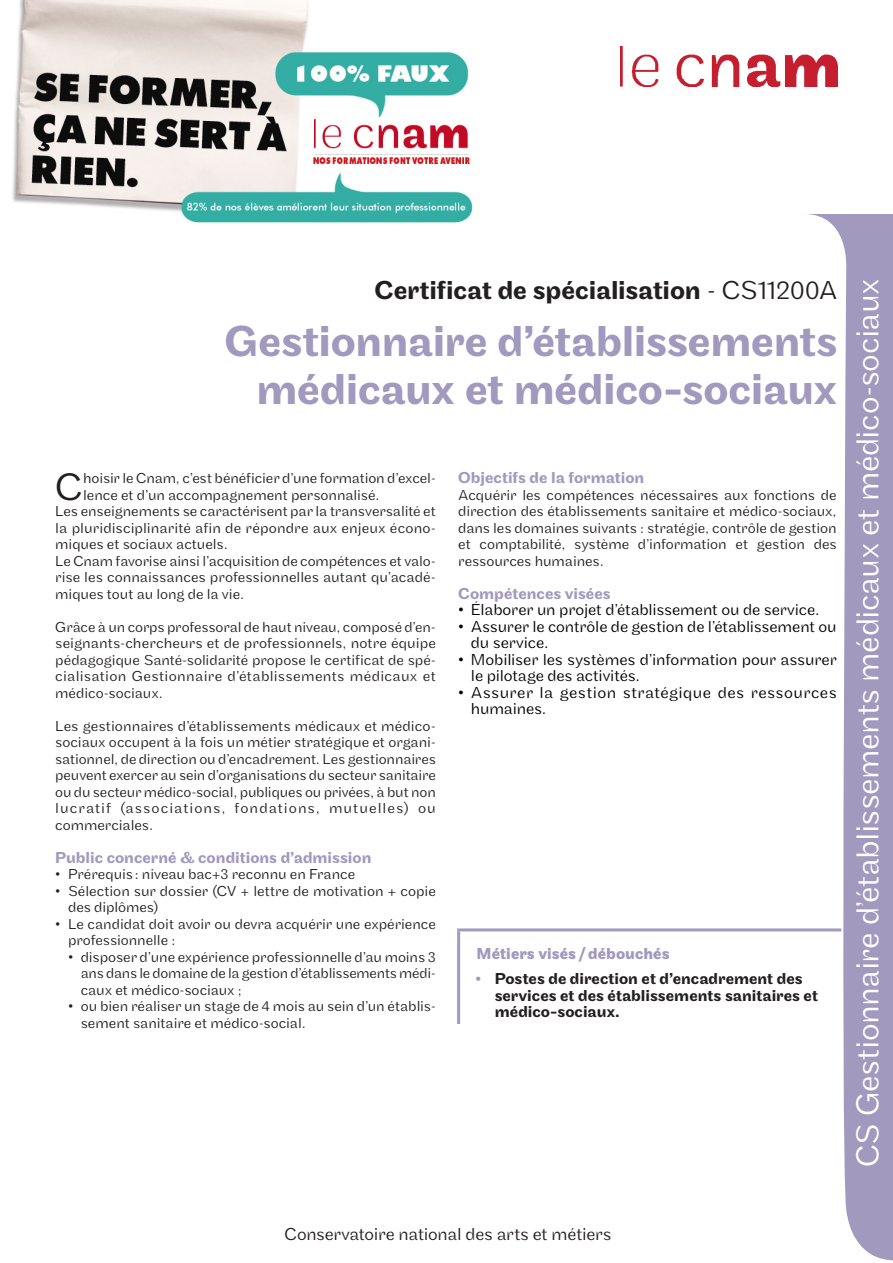
<style>
.page{position:relative;width:893px;height:1263px;background:#fff}
.page>*{position:absolute;margin:0;border:0;box-sizing:border-box;transform-origin:0 0}
.t1{font:500 45px/48px "Maple";letter-spacing:-.01em;color:#a199be;text-align:right}
.texte{font:300 39.75px "Maple";color:#231f20}
.t2{font:300 33px "Maple";letter-spacing:-.015em;color:#fff}
.t3{font:500 27px "Maple";letter-spacing:-.005em;color:#231f20}
.Texte_courant{font:300 18px "Maple";letter-spacing:-.01em;color:#231f20}
.t4{font:300 16.5px/16.5px "Maple";letter-spacing:-.005em;color:#000}
.t5{font:500 16.5px/16.5px "Maple";color:#231f20}
.Texte_courant-2{font:500 16.5px "Maple";color:#a199be}
.t6{font:300 16.5px/16.5px "Maple";letter-spacing:.025em;color:#000}
.t7{font:700 16.5px "Maple";letter-spacing:.005em;color:#a199be}
.texte-2{font:300 15px/16.5px "Maple";color:#231f20;text-align:justify}
.s1{font-weight:300}
.s2{color:#a199be}
</style>
<div class="page">
<svg style="left:804px;top:214px;width:89px;height:1047px;fill:#a199be"></svg>
<hr style="left:457px;top:931px;width:3px;height:93px;background:#a199be">
<hr style="left:457px;top:928px;width:384px;height:3px;background:#a199be">
<img style="left:621px;top:47px;width:217px;height:40px">
<img style="left:12px;top:0;width:461px;height:223px">
<p class="t3" style="left:374px;top:275px;width:465px">Certificat de spécialisation <span class="s1">- CS11200A</span></p>
<p class="t1" style="left:224px;top:318px;width:615px">Gestionnaire d’établissements médicaux et médico-sociaux</p>
<p class="texte" style="left:55px;top:464px;width:29px">C</p>
<p class="texte-2" style="left:83px;top:470px;width:354px">hoisir le Cnam, c’est bénéficier d’une formation d’excel&shy;lence et d’un accompagnement personnalisé.</p>
<p class="texte-2" style="left:55px;top:503px;width:382px">Les enseignements se caractérisent par la transversalité et la pluridisciplinarité afin de répondre aux enjeux écono&shy;miques et sociaux actuels.</p>
<p class="texte-2" style="left:55px;top:553px;width:382px">Le Cnam favorise ainsi l’acquisition de compétences et valo&shy;rise les connaissances professionnelles autant qu’acadé&shy;miques tout au long de la vie.</p>
<p class="texte-2" style="left:55px;top:619px;width:382px">Grâce à un corps professoral de haut niveau, composé d’en&shy;seignants-chercheurs et de professionnels, notre équipe pédagogique Santé-solidarité propose le certificat de spé&shy;cialisation Gestionnaire d’établissements médicaux et médico-sociaux.</p>
<p class="texte-2" style="left:55px;top:718px;width:382px">Les gestionnaires d’établissements médicaux et médico&shy;sociaux occupent à la fois un métier stratégique et organi&shy;sationnel, de direction ou d’encadrement. Les gestionnaires peuvent exercer au sein d’organisations du secteur sanitaire ou du secteur médico-social, publiques ou privées, à but non lucratif (associations, fondations, mutuelles) ou commerciales.</p>
<p class="Texte_courant-2" style="left:55px;top:848px;width:318px">Public concerné &amp; conditions d’admission</p>
<p class="texte-2" style="left:55px;top:866px;width:301px">• Prérequis : niveau bac+3 reconnu en France</p>
<p class="texte-2" style="left:68px;top:882px;width:369px;text-indent:-13px">• Sélection sur dossier (CV + lettre de motivation + copie des diplômes)</p>
<p class="texte-2" style="left:68px;top:915px;width:369px;text-indent:-13px">• Le candidat doit avoir ou devra acquérir une expérience professionnelle :</p>
<p class="texte-2" style="left:81px;top:948px;width:357px;text-indent:-13px">• disposer d’une expérience professionnelle d’au moins 3 ans dans le domaine de la gestion d’établissements médi&shy;caux et médico-sociaux ;</p>
<p class="texte-2" style="left:81px;top:998px;width:357px;text-indent:-13px">• ou bien réaliser un stage de 4 mois au sein d’un établis&shy;sement sanitaire et médico-social.</p>
<p class="Texte_courant-2" style="left:458px;top:468px;width:188px">Objectifs de la formation</p>
<p class="texte-2" style="left:458px;top:486px;width:380px">Acquérir les compétences nécessaires aux fonctions de direction des établissements sanitaire et médico-sociaux, dans les domaines suivants : stratégie, contrôle de gestion et comptabilité, système d’information et gestion des ressources humaines.</p>
<p class="Texte_courant-2" style="left:458px;top:584px;width:154px">Compétences visées</p>
<p class="t4" style="left:458px;top:601px;width:363px">• Élaborer un projet d’établissement ou de service.</p>
<p class="t4" style="left:471px;top:618px;width:367px;text-indent:-13px">• Assurer le contrôle de gestion de l’établissement ou du service.</p>
<p class="t4" style="left:471px;top:651px;width:367px;text-indent:-13px">• Mobiliser les systèmes d’information pour assurer le pilotage des activités.</p>
<p class="t6" style="left:471px;top:684px;width:367px;text-indent:-13px">• Assurer la gestion stratégique des ressources humaines.</p>
<p class="t7" style="left:476px;top:944px;width:195px">Métiers visés /débouchés</p>
<p class="t5" style="left:495px;top:971px;width:325px;text-indent:-19px"><span class="s2">•</span> Postes de direction et d’encadrement des services et des établissements sanitaires et médico-sociaux.</p>
<p class="t2" style="left:849px;top:1167px;width:889px;rotate:-90deg">CS Gestionnaire d’établissements médicaux et médico-sociaux</p>
<p class="Texte_courant" style="left:284px;top:1224px;width:329px">Conservatoire national des arts et métiers</p>
</div>
